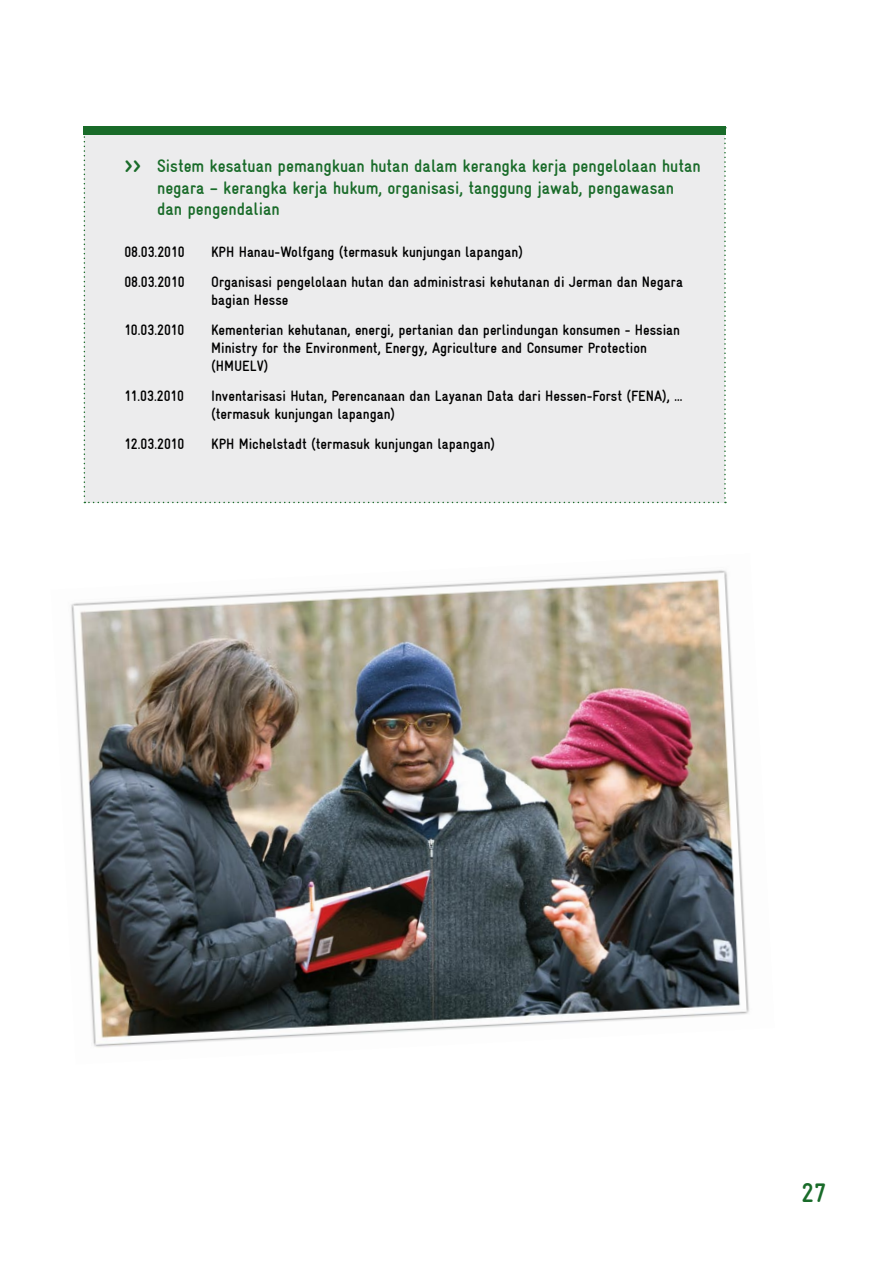
<style>
.page{position:relative;width:893px;height:1263px;background:#fff}
.page>*{position:absolute;margin:0;border:0;box-sizing:border-box;transform-origin:0 0}
.t1{font:700 27px "Gravur Condensed";color:#196b29}
.t2{font:700 18px/21.6px "Gravur Condensed";color:#196b29}
.t3{font:700 15px/18px "Gravur Condensed";color:#000}
.s1{font-size:24px}
</style>
<div class="page">
<div style="left:84px;top:135px;width:642px;height:368px;background:#ececed"></div>
<div style="left:84px;top:126px;width:642px;height:9px;background:#196b29"></div>
<img style="left:71px;top:570px;width:678px;height:478px">
<p class="t2" style="left:157px;top:155px;width:545px;text-indent:-33px"><span class="s1">&gt;&gt;</span> Sistem kesatuan pemangkuan hutan dalam kerangka kerja pengelolaan hutan negara – kerangka kerja hukum, organisasi, tanggung jawab, pengawasan dan pengendalian</p>
<p class="t3" style="left:124px;top:243px;width:62px">08.03.2010</p>
<p class="t3" style="left:211px;top:243px;width:313px">KPH Hanau-Wolfgang (termasuk kunjungan lapangan)</p>
<p class="t3" style="left:124px;top:273px;width:62px">08.03.2010</p>
<p class="t3" style="left:211px;top:273px;width:473px">Organisasi pengelolaan hutan dan administrasi kehutanan di Jerman dan Negara bagian Hesse</p>
<p class="t3" style="left:124px;top:321px;width:62px">10.03.2010</p>
<p class="t3" style="left:211px;top:321px;width:470px">Kementerian kehutanan, energi, pertanian dan perlindungan konsumen - Hessian<br>Ministry for the Environment, Energy, Agriculture and Consumer Protection (HMUELV)</p>
<p class="t3" style="left:124px;top:387px;width:61px">11.03.2010</p>
<p class="t3" style="left:211px;top:387px;width:473px">Inventarisasi Hutan, Perencanaan dan Layanan Data dari Hessen-Forst (FENA), … (termasuk kunjungan lapangan)</p>
<p class="t3" style="left:124px;top:435px;width:62px">12.03.2010</p>
<p class="t3" style="left:211px;top:435px;width:286px">KPH Michelstadt (termasuk kunjungan lapangan)</p>
<h1 class="t1" style="left:801px;top:1178px;width:26px">27</h1>
</div>
